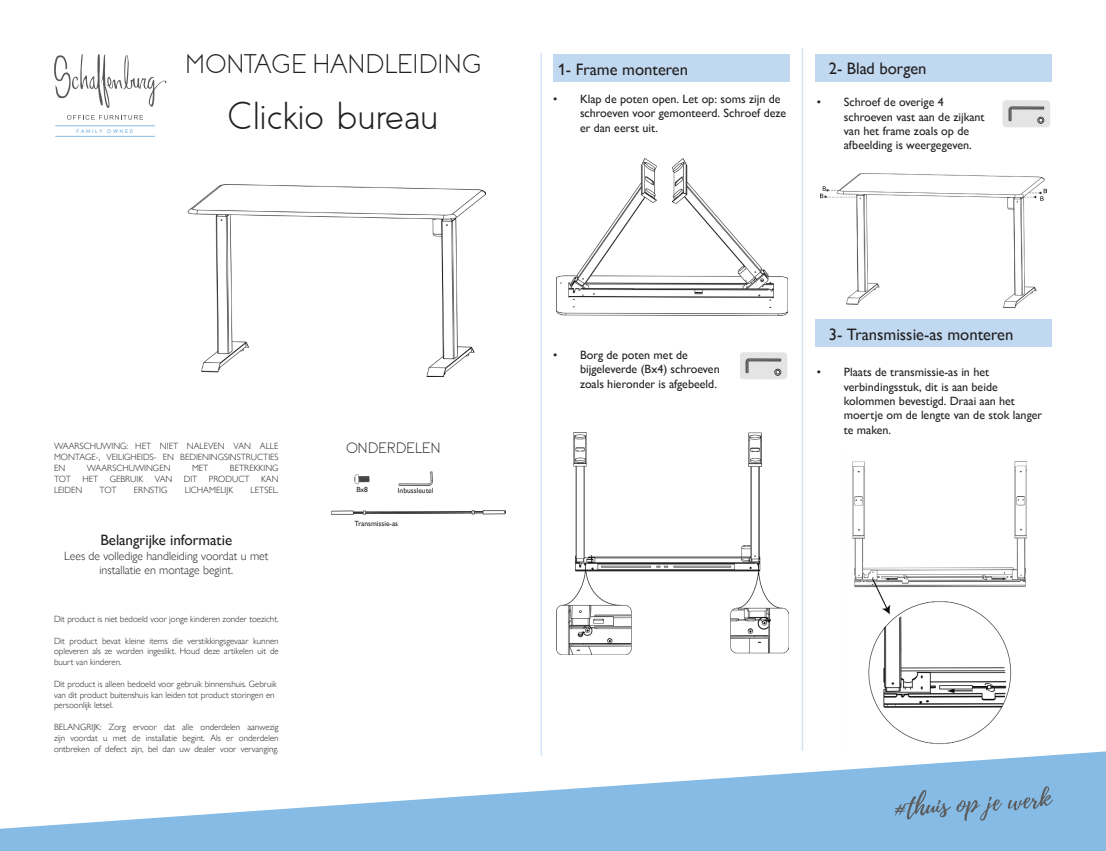
<style>
.page{position:relative;width:1106px;height:851px;background:#fff}
.page>*{position:absolute;margin:0;border:0;box-sizing:border-box;transform-origin:0 0}
.t1{font:300 39px "Coves";color:#231f20}
.t2{font:300 27px "Coves";color:#231f20}
.t3{font:16.5px "Gill Sans Nova";color:#231f20}
.t4{font:15px "Gill Sans Nova";color:#231f20}
.t5{font:300 15px "Coves";letter-spacing:.025em;color:#231f20}
.t6{font:12px/14.4px "Gill Sans Nova";color:#231f20}
.t7{font:300 12px/14.4px "Gill Sans Nova";color:#231f20;text-align:center}
.t8{font:300 9px/10.8px "Gill Sans Nova";color:#231f20}
.t9{font:7.5px "Gill Sans Nova";color:#231f20}
.t10{font:700 5.25px "Moon";letter-spacing:.3em;color:#85bbe5}
</style>
<div class="page">
<svg style="left:0;top:751px;width:1106px;height:99px;fill:#85bbe5"></svg>
<div style="left:553px;top:54px;width:236px;height:28px;background:#c0d9f1"></div>
<svg style="left:893px;top:785px;width:160px;height:36px"></svg>
<hr style="left:540px;top:53px;width:2px;height:703px;background:#d3e5f5">
<hr style="left:801px;top:48px;width:2px;height:703px;background:#d3e5f5">
<img style="left:354px;top:474px;width:16px;height:11px">
<div style="left:815px;top:54px;width:236px;height:27px;background:#c0d9f1"></div>
<img style="left:1002px;top:100px;width:48px;height:27px">
<img style="left:187px;top:184px;width:298px;height:193px">
<img style="left:556px;top:159px;width:231px;height:156px">
<img style="left:556px;top:432px;width:232px;height:222px">
<img style="left:820px;top:174px;width:226px;height:133px">
<img style="left:398px;top:471px;width:35px;height:15px">
<img style="left:740px;top:352px;width:47px;height:27px">
<img style="left:841px;top:461px;width:186px;height:293px">
<div style="left:815px;top:320px;width:236px;height:27px;background:#c0d9f1"></div>
<img style="left:331px;top:511px;width:174px;height:3px">
<svg style="left:54px;top:54px;width:112px;height:54px"></svg>
<svg style="left:67px;top:115px;width:76px;height:5px"></svg>
<hr style="left:56px;top:125px;width:99px;height:1px;background:#85bbe5">
<hr style="left:56px;top:136px;width:99px;height:1px;background:#85bbe5">
<p class="t10" style="left:77px;top:128px;width:59px">FAMILY OWNED</p>
<p class="t2" style="left:185px;top:48px;width:297px">MONTAGE HANDLEIDING</p>
<p class="t1" style="left:228px;top:93px;width:212px">Clickio bureau</p>
<p class="t8" style="left:54px;top:441px;width:226px">WAARSCHUWING: HET NIET NALEVEN VAN ALLE</p>
<p class="t5" style="left:346px;top:439px;width:96px">ONDERDELEN</p>
<p class="t8" style="left:54px;top:452px;width:226px">MONTAGE-, VEILIGHEIDS- EN BEDIENINGSINSTRUCTIES<br>EN</p>
<p class="t8" style="left:87px;top:462px;width:85px">WAARSCHUWINGEN</p>
<p class="t8" style="left:192px;top:462px;width:18px">MET</p>
<p class="t8" style="left:230px;top:462px;width:50px">BETREKKING</p>
<p class="t8" style="left:54px;top:473px;width:18px">TOT</p>
<p class="t8" style="left:82px;top:473px;width:17px">HET</p>
<p class="t8" style="left:110px;top:473px;width:35px">GEBRUIK</p>
<p class="t8" style="left:155px;top:473px;width:19px">VAN</p>
<p class="t8" style="left:184px;top:473px;width:15px">DIT</p>
<p class="t8" style="left:209px;top:473px;width:42px">PRODUCT</p>
<p class="t8" style="left:261px;top:473px;width:19px">KAN</p>
<p class="t8" style="left:54px;top:484px;width:30px">LEIDEN</p>
<p class="t8" style="left:100px;top:484px;width:18px">TOT</p>
<p class="t8" style="left:134px;top:484px;width:35px">ERNSTIG</p>
<p class="t8" style="left:185px;top:484px;width:50px">LICHAMELIJK</p>
<p class="t8" style="left:250px;top:484px;width:30px">LETSEL.</p>
<p class="t4" style="left:100px;top:531px;width:133px">Belangrijke informatie</p>
<p class="t7" style="left:64px;top:548px;width:206px">Lees de volledige handleiding voordat u met installatie en montage begint.</p>
<p class="t8" style="left:54px;top:613px;width:226px">Dit product is niet bedoeld voor jonge kinderen zonder toezicht.</p>
<p class="t8" style="left:54px;top:635px;width:226px;text-align:justify">Dit product bevat kleine items die verstikkingsgevaar kunnen opleveren als ze worden ingeslikt. Houd deze artikelen uit de buurt van kinderen.</p>
<p class="t8" style="left:54px;top:678px;width:224px">Dit product is alleen bedoeld voor gebruik binnenshuis. Gebruik van dit product buitenshuis kan leiden tot product storingen en persoonlijk letsel.</p>
<p class="t8" style="left:54px;top:721px;width:226px;text-align:justify">BELANGRIJK: Zorg ervoor dat alle onderdelen aanwezig zijn voordat u met de installatie begint. Als er onderdelen ontbreken of defect zijn, bel dan uw dealer voor vervanging.</p>
<p class="t9" style="left:356px;top:485px;width:13px">Bx8</p>
<p class="t9" style="left:398px;top:486px;width:37px">Inbussleutel</p>
<p class="t9" style="left:354px;top:519px;width:45px">Transmissie-as</p>
<p class="t3" style="left:557px;top:60px;width:132px">1- Frame monteren</p>
<p class="t6" style="left:580px;top:92px;width:208px;text-indent:-27px">• Klap de poten open. Let op: soms zijn de schroeven voor gemonteerd. Schroef deze er dan eerst uit.</p>
<p class="t3" style="left:828px;top:59px;width:99px">2- Blad borgen</p>
<p class="t6" style="left:843px;top:95px;width:142px;text-indent:-27px">• Schroef de overige 4 schroeven vast aan de zijkant van het frame zoals op de afbeelding is weergegeven.</p>
<p class="t6" style="left:580px;top:347px;width:141px;text-indent:-27px">• Borg de poten met de bijgeleverde (Bx4) schroeven zoals hieronder is afgebeeld.</p>
<p class="t3" style="left:828px;top:325px;width:186px">3- Transmissie-as monteren</p>
<p class="t6" style="left:843px;top:365px;width:200px;text-indent:-27px">• Plaats de transmissie-as in het verbindingsstuk, dit is aan beide kolommen bevestigd. Draai aan het moertje om de lengte van de stok langer te maken.</p>
</div>
